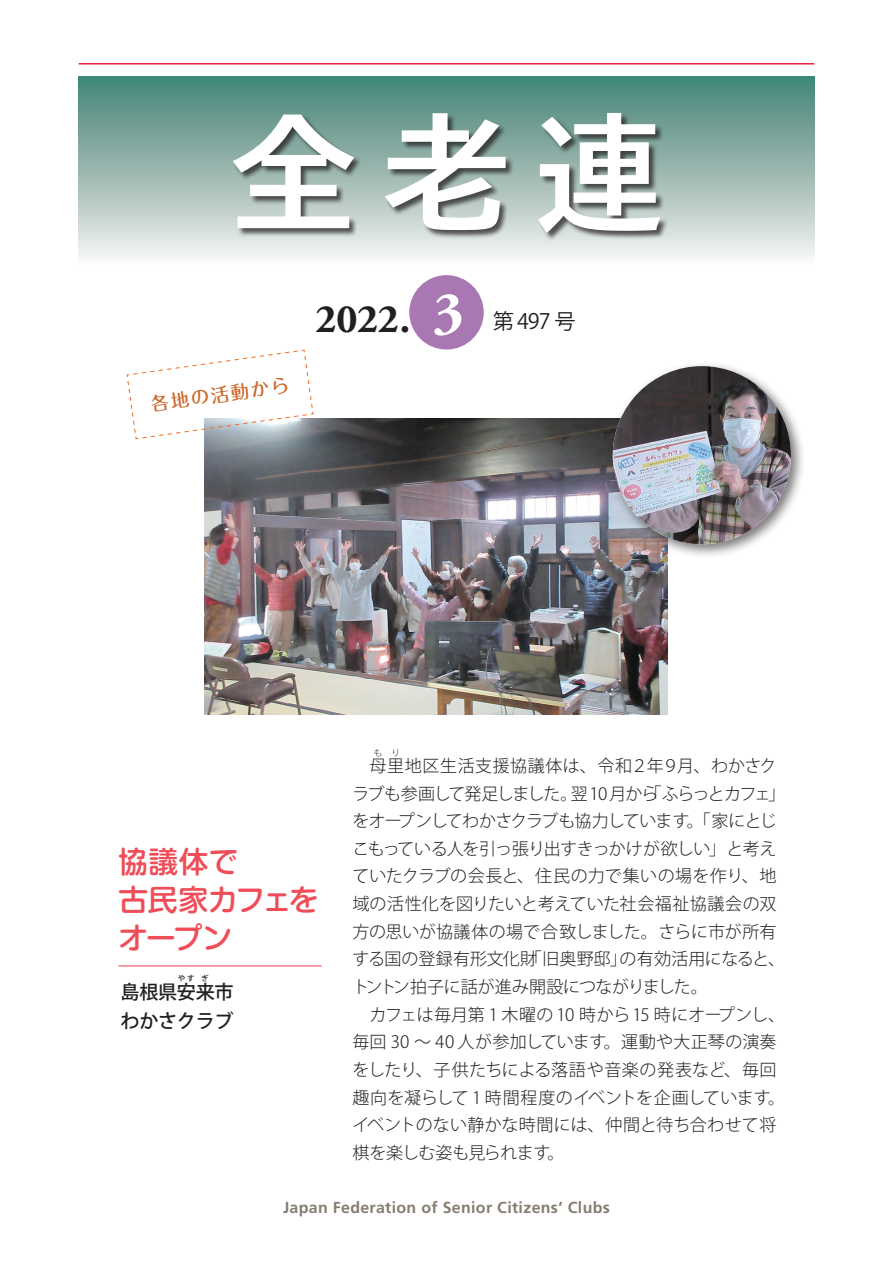
<style>
.page{position:relative;width:893px;height:1263px;background:#fff}
.page>*{position:absolute;margin:0;border:0;box-sizing:border-box;transform-origin:0 0}
.t1{font:132.9px "TB Go Std DB C8";color:#fff}
.t2{font:700 40.35px "Adobe Garamond";color:#231f20}
.t3{font:500 29.7px/38.2px "Shin M Go Pr 6 N";letter-spacing:-.005em;color:#ef4d58}
.t4{font:21.3px "Koz Go Pro";color:#231f20}
.t5{font:500 19.2px "Koz Go Pro";letter-spacing:-.02em;color:#231f20}
.t6{font:500 18.45px "Maru Fo Pro";color:#cb692c}
.t7{font:300 16.95px/27.6px "Koz Go Pro";letter-spacing:-.015em;color:#231f20}
.t8{font:300 16.95px/27.6px "Koz Go Pro";letter-spacing:.005em;color:#231f20}
.t9{font:300 16.95px "Koz Go Pro";letter-spacing:.025em;color:#231f20}
.t10{font:700 15.9px "Frutiger";letter-spacing:.02em;color:#857d70}
.t11{font:300 8.55px "Koz Go Pro";color:#231f20}
.t12{font:500 7.5px "Koz Go Pro";color:#231f20}
.s1{font-size:59.55px;color:#fff}
</style>
<div class="page">
<hr style="left:79px;top:63px;width:735px;height:2px;background:#ed1a3a">
<img style="left:204px;top:418px;width:464px;height:296px">
<hr style="left:119px;top:965px;width:203px;height:1px;background:#ef4d58">
<div style="left:79px;top:77px;width:735px;height:188px;background:linear-gradient(to bottom,#428173,#f7f4f3)"></div>
<div style="left:409px;top:275px;width:75px;height:75px;background:#a978b3;border-radius:50%"></div>
<div style="left:233px;top:113px;width:436px;height:129px;background:#231f20;opacity:.75"></div>
<div style="left:607px;top:360px;width:198px;height:199px;background:#231f20;opacity:.6"></div>
<img style="left:613px;top:366px;width:178px;height:178px;border-radius:89px">
<svg style="left:126px;top:349px;width:188px;height:91px"></svg>
<h1 class="t1" style="left:227px;top:58px;width:440px">全老連</h1>
<p class="t6" style="left:149px;top:390px;width:141px;rotate:-8deg">各地の活動から</p>
<h2 class="t2" style="left:315px;top:297px;width:150px">2022. <span class="s1">3</span></h2>
<p class="t4" style="left:493px;top:308px;width:84px">第497 号</p>
<h3 class="t3" style="left:119px;top:841px;width:202px">協議体で<br>古民家カフェをオープン</h3>
<p class="t5" style="left:121px;top:980px;width:114px">島根県安来市</p>
<p class="t12" style="left:178px;top:974px;width:18px">やす</p>
<p class="t12" style="left:201px;top:974px;width:9px">ぎ</p>
<p class="t5" style="left:121px;top:1008px;width:114px">わかさクラブ</p>
<p class="t11" style="left:374px;top:747px;width:10px">も</p>
<p class="t11" style="left:392px;top:747px;width:10px">り</p>
<p class="t7" style="left:352px;top:780px;width:434px">ラブも参画して発足しました。翌 10 月から「ふらっとカフェ」をオープンしてわかさクラブも協力しています。「家にとじこもっている人を引っ張り出すきっかけが欲しい」と考えていたクラブの会長と、住民の力で集いの場を作り、地域の活性化を図りたいと考えていた社会福祉協議会の双方の思いが協議体の場で合致しました。さらに市が所有する国の登録有形文化財「旧奥野邸」の有効活用になると、トントン拍子に話が進み開設につながりました。</p>
<p class="t8" style="left:352px;top:1001px;width:434px;text-indent:17px">カフェは毎月第 1 木曜の 10 時から 15 時にオープンし、毎回 30 〜 40 人が参加しています。運動や大正琴の演奏をしたり、子供たちによる落語や音楽の発表など、毎回趣向を凝らして 1 時間程度のイベントを企画しています。イベントのない静かな時間には、仲間と待ち合わせて将棋を楽しむ姿も見られます。</p>
<p class="t9" style="left:369px;top:755px;width:409px">母里地区生活支援協議体は、令和２年９月、わかさク</p>
<p class="t10" style="left:283px;top:1198px;width:328px">Japan Federation of Senior Citizens’ Clubs</p>
</div>
